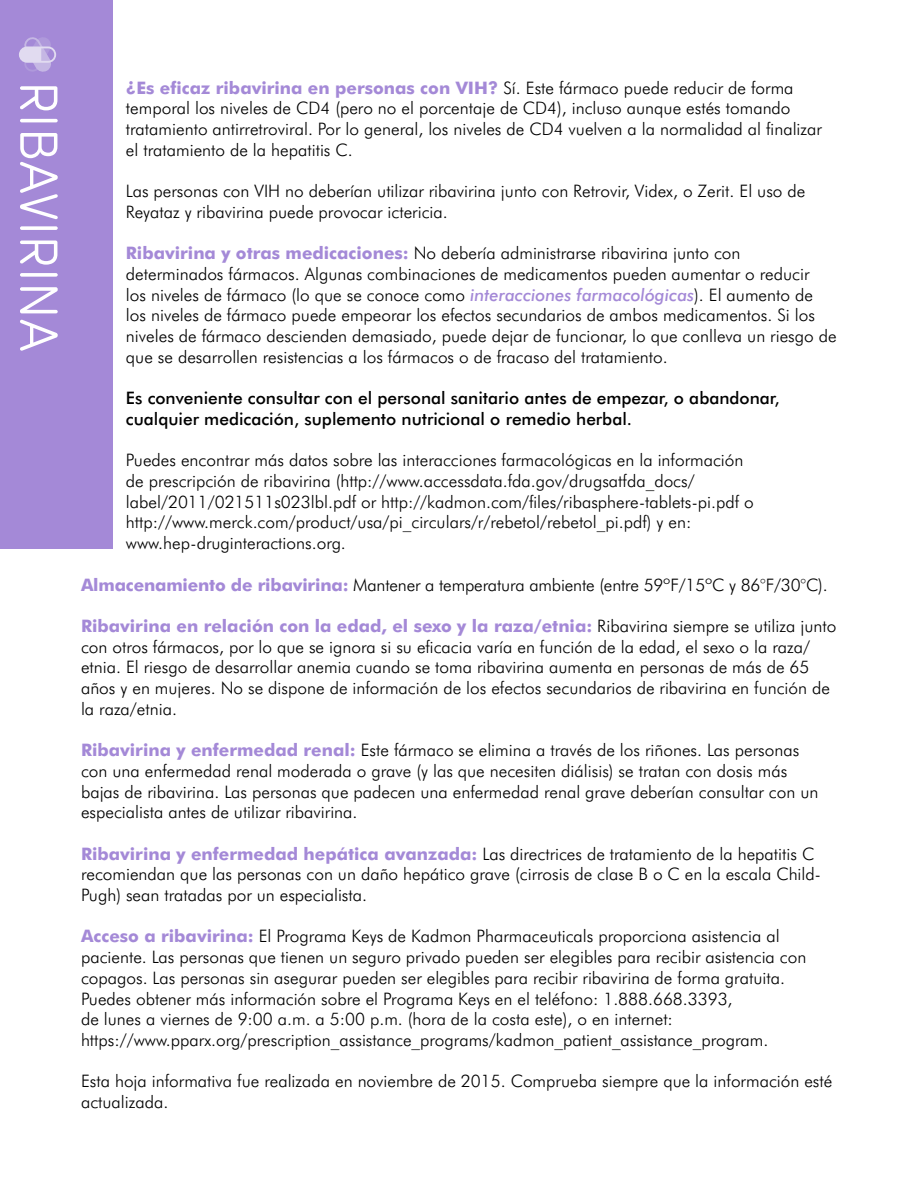
<style>
.page{position:relative;width:918px;height:1188px;background:#fff}
.page>*{position:absolute;margin:0;border:0;box-sizing:border-box;transform-origin:0 0}
.t1{font:300 54px "Sofia Pro Soft";color:#fff}
.t2{font:300 17.25px/20.7px "Futura BT";color:#000}
.t3{font:500 17.25px/20.7px "Futura BT";color:#000}
.s1{font-weight:700;color:#a489d7}
.s2{font-weight:500;font-style:italic;color:#a489d7}
</style>
<div class="page">
<div style="left:0;top:0;width:112px;height:549px;background:#a489d7"></div>
<svg style="left:19px;top:37px;width:37px;height:35px"></svg>
<h1 class="t1" style="left:75px;top:81px;width:272px;rotate:90deg">RIBAVIRINA</h1>
<p class="t2" style="left:126px;top:77px;width:698px"><span class="s1">¿Es eficaz ribavirina en personas con VIH?</span> Sí. Este fármaco puede reducir de forma temporal los niveles de CD4 (pero no el porcentaje de CD4), incluso aunque estés tomando tratamiento antirretroviral. Por lo general, los niveles de CD4 vuelven a la normalidad al finalizar el tratamiento de la hepatitis C.</p>
<p class="t2" style="left:126px;top:181px;width:681px">Las personas con VIH no deberían utilizar ribavirina junto con Retrovir, Videx, o Zerit. El uso de<br>Reyataz y ribavirina puede provocar ictericia.</p>
<p class="t2" style="left:126px;top:243px;width:712px"><span class="s1">Ribavirina y otras medicaciones:</span> No debería administrarse ribavirina junto con determinados fármacos. Algunas combinaciones de medicamentos pueden aumentar o reducir<br>los niveles de fármaco (lo que se conoce como <span class="s2">interacciones farmacológicas</span>). El aumento de los niveles de fármaco puede empeorar los efectos secundarios de ambos medicamentos. Si los niveles de fármaco descienden demasiado, puede dejar de funcionar, lo que conlleva un riesgo de que se desarrollen resistencias a los fármacos o de fracaso del tratamiento.</p>
<p class="t3" style="left:126px;top:388px;width:655px">Es conveniente consultar con el personal sanitario antes de empezar, o abandonar, cualquier medicación, suplemento nutricional o remedio herbal.</p>
<p class="t2" style="left:126px;top:450px;width:629px">Puedes encontrar más datos sobre las interacciones farmacológicas en la información de prescripción de ribavirina (http://www.accessdata.fda.gov/drugsatfda_docs/ label/2011/021511s023lbl.pdf or http://kadmon.com/files/ribasphere-tablets-pi.pdf o http://www.merck.com/product/usa/pi_circulars/r/rebetol/rebetol_pi.pdf) y en: www.hep-druginteractions.org.</p>
<p class="t2" style="left:81px;top:574px;width:748px"><span class="s1">Almacenamiento de ribavirina:</span> Mantener a temperatura ambiente (entre 59ºF/15ºC y 86°F/30°C).</p>
<p class="t2" style="left:81px;top:615px;width:757px"><span class="s1">Ribavirina en relación con la edad, el sexo y la raza/etnia:</span> Ribavirina siempre se utiliza junto con otros fármacos, por lo que se ignora si su eficacia varía en función de la edad, el sexo o la raza/ etnia. El riesgo de desarrollar anemia cuando se toma ribavirina aumenta en personas de más de 65 años y en mujeres. No se dispone de información de los efectos secundarios de ribavirina en función de la raza/etnia.</p>
<p class="t2" style="left:81px;top:740px;width:739px"><span class="s1">Ribavirina y enfermedad renal:</span> Este fármaco se elimina a través de los riñones. Las personas con una enfermedad renal moderada o grave (y las que necesiten diálisis) se tratan con dosis más bajas de ribavirina. Las personas que padecen una enfermedad renal grave deberían consultar con un especialista antes de utilizar ribavirina.</p>
<p class="t2" style="left:81px;top:843px;width:741px"><span class="s1">Ribavirina y enfermedad hepática avanzada:</span> Las directrices de tratamiento de la hepatitis C recomiendan que las personas con un daño hepático grave (cirrosis de clase B o C en la escala Child-<br>Pugh) sean tratadas por un especialista.</p>
<p class="t2" style="left:81px;top:926px;width:727px"><span class="s1">Acceso a ribavirina:</span> El Programa Keys de Kadmon Pharmaceuticals proporciona asistencia al paciente. Las personas que tienen un seguro privado pueden ser elegibles para recibir asistencia con copagos. Las personas sin asegurar pueden ser elegibles para recibir ribavirina de forma gratuita.<br>Puedes obtener más información sobre el Programa Keys en el teléfono: 1.888.668.3393,<br>de lunes a viernes de 9:00 a.m. a 5:00 p.m. (hora de la costa este), o en internet: https://www.pparx.org/prescription_assistance_programs/kadmon_patient_assistance_program.</p>
<p class="t2" style="left:81px;top:1071px;width:753px">Esta hoja informativa fue realizada en noviembre de 2015. Comprueba siempre que la información esté actualizada.</p>
</div>
